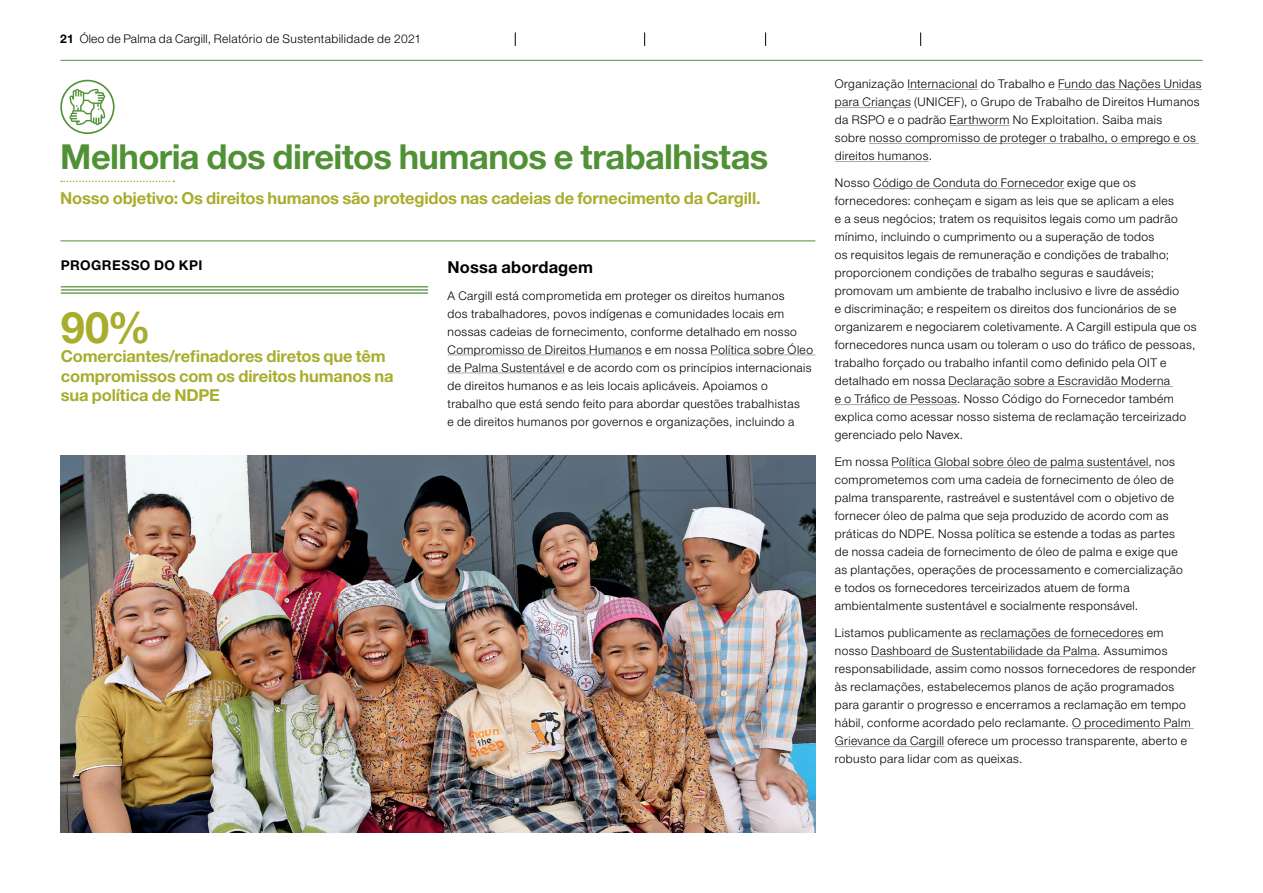
<style>
.page{position:relative;width:1263px;height:893px;background:#fff}
.page>*{position:absolute;margin:0;border:0;box-sizing:border-box;transform-origin:0 0}
.t1{font:700 43.5px "Helvetica Neue LT Std";color:#a8ad2c}
.t2{font:700 34.5px "Helvetica Neue LT Std";letter-spacing:-.015em;color:#519136}
.t3{font:700 16.5px/19.5px "Helvetica Neue LT Std";letter-spacing:-.01em;color:#a8ad2c}
.t4{font:700 16.5px "Helvetica Neue LT Std";letter-spacing:.01em;color:#000}
.t5{font:700 13.5px "Helvetica Neue LT Std";letter-spacing:.035em;color:#000}
.t6{font:300 12px/18px "Helvetica Neue LT Std";letter-spacing:.035em;color:#000}
.s1{font-weight:700}
</style>
<div class="page">
<img style="left:60px;top:32px;width:1143px;height:801px">
<p class="t6" style="left:60px;top:29px;width:362px"><span class="s1">21</span> Óleo de Palma da Cargill, Relatório de Sustentabilidade de 2021</p>
<h2 class="t2" style="left:60px;top:135px;width:710px">Melhoria dos direitos humanos e trabalhistas</h2>
<h3 class="t3" style="left:60px;top:188px;width:702px">Nosso objetivo: Os direitos humanos são protegidos nas cadeias de fornecimento da Cargill.</h3>
<p class="t5" style="left:61px;top:257px;width:143px">PROGRESSO DO KPI</p>
<h1 class="t1" style="left:61px;top:300px;width:92px">90%</h1>
<h3 class="t3" style="left:61px;top:346px;width:334px">Comerciantes/refinadores diretos que têm compromissos com os direitos humanos na sua política de NDPE</h3>
<h3 class="t4" style="left:448px;top:257px;width:147px">Nossa abordagem</h3>
<p class="t6" style="left:448px;top:286px;width:367px">A Cargill está comprometida em proteger os direitos humanos<br>dos trabalhadores, povos indígenas e comunidades locais em nossas cadeias de fornecimento, conforme detalhado em nosso Compromisso de Direitos Humanos e em nossa Política sobre Óleo de Palma Sustentável e de acordo com os princípios internacionais de direitos humanos e as leis locais aplicáveis. Apoiamos o trabalho que está sendo feito para abordar questões trabalhistas<br>e de direitos humanos por governos e organizações, incluindo a</p>
<p class="t6" style="left:835px;top:75px;width:368px">Organização Internacional do Trabalho e Fundo das Nações Unidas para Crianças (UNICEF), o Grupo de Trabalho de Direitos Humanos da RSPO e o padrão Earthworm No Exploitation. Saiba mais<br>sobre nosso compromisso de proteger o trabalho, o emprego e os direitos humanos.</p>
<p class="t6" style="left:835px;top:174px;width:363px">Nosso Código de Conduta do Fornecedor exige que os fornecedores: conheçam e sigam as leis que se aplicam a eles<br>e a seus negócios; tratem os requisitos legais como um padrão mínimo, incluindo o cumprimento ou a superação de todos<br>os requisitos legais de remuneração e condições de trabalho; proporcionem condições de trabalho seguras e saudáveis; promovam um ambiente de trabalho inclusivo e livre de assédio<br>e discriminação; e respeitem os direitos dos funcionários de se organizarem e negociarem coletivamente. A Cargill estipula que os fornecedores nunca usam ou toleram o uso do tráfico de pessoas, trabalho forçado ou trabalho infantil como definido pela OIT e detalhado em nossa Declaração sobre a Escravidão Moderna<br>e o Tráfico de Pessoas. Nosso Código do Fornecedor também explica como acessar nosso sistema de reclamação terceirizado gerenciado pelo Navex.</p>
<p class="t6" style="left:835px;top:453px;width:349px">Em nossa Política Global sobre óleo de palma sustentável, nos comprometemos com uma cadeia de fornecimento de óleo de palma transparente, rastreável e sustentável com o objetivo de fornecer óleo de palma que seja produzido de acordo com as práticas do NDPE. Nossa política se estende a todas as partes de nossa cadeia de fornecimento de óleo de palma e exige que as plantações, operações de processamento e comercialização e todos os fornecedores terceirizados atuem de forma ambientalmente sustentável e socialmente responsável.</p>
<p class="t6" style="left:835px;top:624px;width:363px">Listamos publicamente as reclamações de fornecedores em nosso Dashboard de Sustentabilidade da Palma. Assumimos responsabilidade, assim como nossos fornecedores de responder às reclamações, estabelecemos planos de ação programados para garantir o progresso e encerramos a reclamação em tempo hábil, conforme acordado pelo reclamante. O procedimento Palm Grievance da Cargill oferece um processo transparente, aberto e robusto para lidar com as queixas.</p>
</div>
